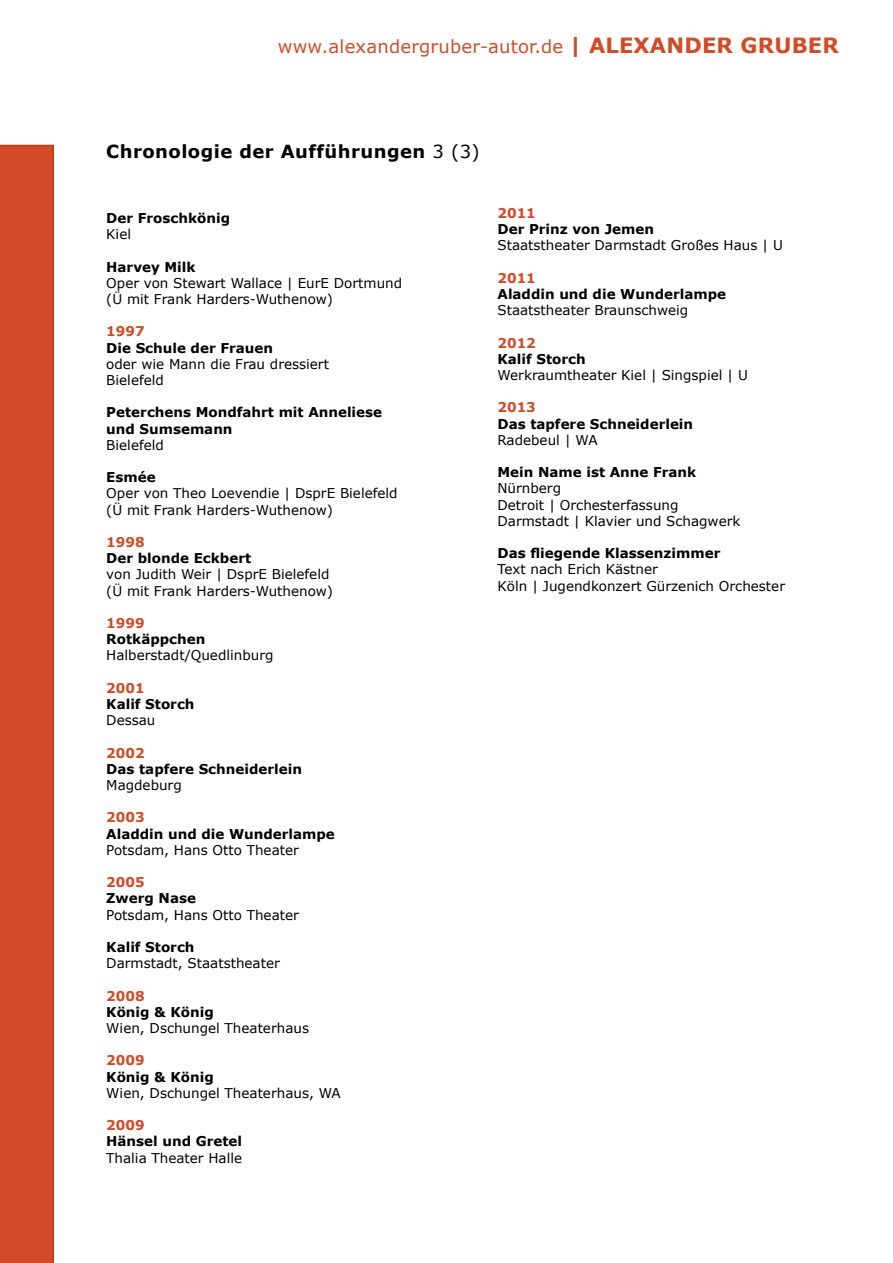
<style>
.page{position:relative;width:893px;height:1263px;background:#fff}
.page>*{position:absolute;margin:0;border:0;box-sizing:border-box;transform-origin:0 0}
.t1{font:18px "Verdana";letter-spacing:.01em;color:#d14b27}
.t2{font:700 18px "Verdana";letter-spacing:.025em;color:#000}
.t3{font:13.5px/16.2px "Verdana";color:#000}
.t4{font:700 13.5px/16.2px "Verdana";color:#000}
.t5{font:700 13.5px "Verdana";color:#d14b27}
.s1{font-weight:700;font-size:21px}
.s2{font-weight:400}
</style>
<div class="page">
<div style="left:0;top:145px;width:54px;height:1118px;background:#d14b27"></div>
<h1 class="t1" style="left:278px;top:35px;width:563px">www.alexandergruber-autor.de <span class="s1">| ALEXANDER GRUBER</span></h1>
<h1 class="t2" style="left:106px;top:140px;width:375px">Chronologie der Aufführungen <span class="s2">3 (3)</span></h1>
<p class="t4" style="left:106px;top:210px;width:125px">Der Froschkönig</p>
<p class="t3" style="left:106px;top:226px;width:26px">Kiel</p>
<p class="t4" style="left:106px;top:259px;width:91px">Harvey Milk</p>
<p class="t3" style="left:106px;top:275px;width:297px">Oper von Stewart Wallace | EurE Dortmund (Ü mit Frank Harders-Wuthenow)</p>
<p class="t5" style="left:106px;top:323px;width:40px">1997</p>
<p class="t4" style="left:106px;top:340px;width:168px">Die Schule der Frauen</p>
<p class="t3" style="left:106px;top:356px;width:224px">oder wie Mann die Frau dressiert<br>Bielefeld</p>
<p class="t4" style="left:106px;top:404px;width:277px">Peterchens Mondfahrt mit Anneliese und Sumsemann</p>
<p class="t3" style="left:106px;top:437px;width:59px">Bielefeld</p>
<p class="t4" style="left:106px;top:469px;width:51px">Esmée</p>
<p class="t3" style="left:106px;top:486px;width:293px">Oper von Theo Loevendie | DsprE Bielefeld (Ü mit Frank Harders-Wuthenow)</p>
<p class="t5" style="left:106px;top:533px;width:40px">1998</p>
<p class="t4" style="left:106px;top:550px;width:146px">Der blonde Eckbert</p>
<p class="t3" style="left:106px;top:567px;width:228px">von Judith Weir | DsprE Bielefeld (Ü mit Frank Harders-Wuthenow)</p>
<p class="t5" style="left:106px;top:614px;width:40px">1999</p>
<p class="t4" style="left:106px;top:631px;width:101px">Rotkäppchen</p>
<p class="t3" style="left:106px;top:648px;width:169px">Halberstadt/Quedlinburg</p>
<p class="t5" style="left:106px;top:679px;width:40px">2001</p>
<p class="t4" style="left:106px;top:696px;width:90px">Kalif Storch</p>
<p class="t3" style="left:106px;top:712px;width:51px">Dessau</p>
<p class="t5" style="left:106px;top:744px;width:40px">2002</p>
<p class="t4" style="left:106px;top:761px;width:197px">Das tapfere Schneiderlein</p>
<p class="t3" style="left:106px;top:777px;width:77px">Magdeburg</p>
<p class="t5" style="left:106px;top:809px;width:40px">2003</p>
<p class="t4" style="left:106px;top:826px;width:230px">Aladdin und die Wunderlampe</p>
<p class="t3" style="left:106px;top:842px;width:194px">Potsdam, Hans Otto Theater</p>
<p class="t5" style="left:106px;top:873px;width:40px">2005</p>
<p class="t4" style="left:106px;top:890px;width:91px">Zwerg Nase</p>
<p class="t3" style="left:106px;top:907px;width:194px">Potsdam, Hans Otto Theater</p>
<p class="t4" style="left:106px;top:939px;width:90px">Kalif Storch</p>
<p class="t3" style="left:106px;top:955px;width:175px">Darmstadt, Staatstheater</p>
<p class="t5" style="left:106px;top:987px;width:40px">2008</p>
<p class="t4" style="left:106px;top:1004px;width:109px">König &amp; König</p>
<p class="t3" style="left:106px;top:1020px;width:204px">Wien, Dschungel Theaterhaus</p>
<p class="t5" style="left:106px;top:1052px;width:40px">2009</p>
<p class="t4" style="left:106px;top:1069px;width:109px">König &amp; König</p>
<p class="t3" style="left:106px;top:1085px;width:236px">Wien, Dschungel Theaterhaus, WA</p>
<p class="t5" style="left:106px;top:1116px;width:40px">2009</p>
<p class="t4" style="left:106px;top:1133px;width:137px">Hänsel und Gretel</p>
<p class="t3" style="left:106px;top:1150px;width:137px">Thalia Theater Halle</p>
<p class="t5" style="left:497px;top:204px;width:40px">2011</p>
<p class="t4" style="left:497px;top:221px;width:158px">Der Prinz von Jemen</p>
<p class="t3" style="left:497px;top:237px;width:287px">Staatstheater Darmstadt Großes Haus | U</p>
<p class="t5" style="left:497px;top:269px;width:40px">2011</p>
<p class="t4" style="left:497px;top:286px;width:230px">Aladdin und die Wunderlampe</p>
<p class="t3" style="left:497px;top:302px;width:192px">Staatstheater Braunschweig</p>
<p class="t5" style="left:497px;top:334px;width:40px">2012</p>
<p class="t4" style="left:497px;top:351px;width:90px">Kalif Storch</p>
<p class="t3" style="left:497px;top:367px;width:252px">Werkraumtheater Kiel | Singspiel | U</p>
<p class="t5" style="left:497px;top:399px;width:40px">2013</p>
<p class="t4" style="left:497px;top:416px;width:197px">Das tapfere Schneiderlein</p>
<p class="t3" style="left:497px;top:432px;width:102px">Radebeul | WA</p>
<p class="t4" style="left:497px;top:464px;width:200px">Mein Name ist Anne Frank</p>
<p class="t3" style="left:497px;top:480px;width:244px">Nürnberg<br>Detroit | Orchesterfassung<br>Darmstadt | Klavier und Schagwerk</p>
<p class="t4" style="left:497px;top:545px;width:224px">Das fliegende Klassenzimmer</p>
<p class="t3" style="left:497px;top:561px;width:289px">Text nach Erich Kästner<br>Köln | Jugendkonzert Gürzenich Orchester</p>
</div>
